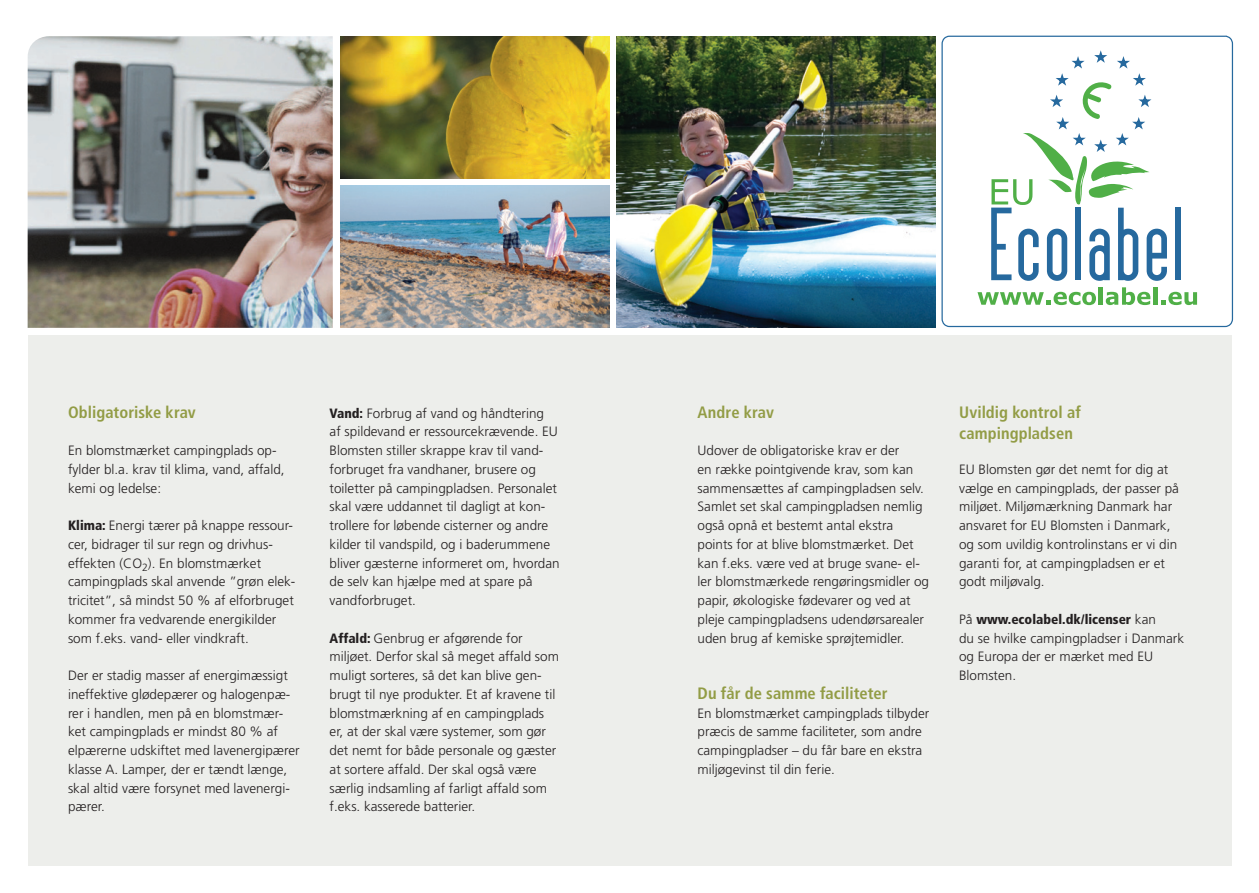
<style>
.page{position:relative;width:1259px;height:893px;background:#fff}
.page>*{position:absolute;margin:0;border:0;box-sizing:border-box;transform-origin:0 0}
.Lille_overskrift{font:700 condensed 16.5px/21px "Frutiger";letter-spacing:.005em;color:#929c45}
.Brød{font:700 condensed 16.5px "Frutiger";letter-spacing:.005em;color:#929c45}
.Brød-2{font:300 13.5px/18.8px "Frutiger";color:#231f20}
.s1{font-weight:900;font-stretch:condensed}
</style>
<div class="page">
<svg style="left:941px;top:36px;width:292px;height:291px"></svg>
<div style="left:28px;top:335px;width:1203px;height:530px;background:#edeeeb"></div>
<img style="left:616px;top:36px;width:320px;height:292px">
<img style="left:340px;top:36px;width:269px;height:142px">
<img style="left:340px;top:186px;width:270px;height:142px">
<img style="left:28px;top:36px;width:305px;height:292px">
<p class="Lille_overskrift" style="left:68px;top:401px;width:129px">Obligatoriske krav</p>
<p class="Brød-2" style="left:68px;top:441px;width:218px">En blomstmærket campingplads op&shy;fylder bl.a. krav til klima, vand, affald, kemi og ledelse:</p>
<p class="Brød-2" style="left:68px;top:516px;width:229px"><span class="s1">Klima:</span> Energi tærer på knappe ressour&shy;cer, bidrager til sur regn og drivhus&shy;effekten (CO<sub>2</sub>). En blomstmærket campingplads skal anvende ”grøn elek&shy;tricitet”, så mindst 50 % af elforbruget kommer fra vedvarende energikilder som f.eks. vand- eller vindkraft.</p>
<p class="Brød-2" style="left:68px;top:666px;width:233px">Der er stadig masser af energimæssigt ineffektive glødepærer og halogenpæ&shy;rer i handlen, men på en blomstmær&shy;ket campingplads er mindst 80 % af elpærerne udskiftet med lavenergipærer klasse A. Lamper, der er tændt længe, skal altid være forsynet med lavenergi&shy;pærer.</p>
<p class="Brød-2" style="left:330px;top:404px;width:232px"><span class="s1">Vand:</span> Forbrug af vand og håndtering<br>af spildevand er ressourcekrævende. EU Blomsten stiller skrappe krav til vand&shy;forbruget fra vandhaner, brusere og toiletter på campingpladsen. Personalet skal være uddannet til dagligt at kon&shy;trollere for løbende cisterner og andre kilder til vandspild, og i baderummene bliver gæsterne informeret om, hvordan de selv kan hjælpe med at spare på vandforbruget.</p>
<p class="Brød-2" style="left:330px;top:629px;width:231px"><span class="s1">Affald:</span> Genbrug er afgørende for miljøet. Derfor skal så meget affald som muligt sorteres, så det kan blive gen&shy;brugt til nye produkter. Et af kravene til blomstmærkning af en campingplads er, at der skal være systemer, som gør det nemt for både personale og gæster at sortere affald. Der skal også være særlig indsamling af farligt affald som f.eks. kasserede batterier.</p>
<p class="Brød" style="left:697px;top:402px;width:78px">Andre krav</p>
<p class="Brød-2" style="left:697px;top:441px;width:233px">Udover de obligatoriske krav er der<br>en række pointgivende krav, som kan sammensættes af campingpladsen selv.<br>Samlet set skal campingpladsen nemlig også opnå et bestemt antal ekstra points for at blive blomstmærket. Det kan f.eks. være ved at bruge svane- el&shy;ler blomstmærkede rengøringsmidler og papir, økologiske fødevarer og ved at pleje campingpladsens udendørsarealer uden brug af kemiske sprøjtemidler.</p>
<p class="Lille_overskrift" style="left:697px;top:683px;width:192px">Du får de samme faciliteter</p>
<p class="Brød-2" style="left:697px;top:704px;width:233px">En blomstmærket campingplads tilbyder præcis de samme faciliteter, som andre campingpladser – du får bare en ekstra miljøgevinst til din ferie.</p>
<p class="Lille_overskrift" style="left:959px;top:401px;width:123px">Uvildig kontrol af campingpladsen</p>
<p class="Brød-2" style="left:959px;top:460px;width:221px">EU Blomsten gør det nemt for dig at vælge en campingplads, der passer på miljøet. Miljømærkning Danmark har ansvaret for EU Blomsten i Danmark, og som uvildig kontrolinstans er vi din garanti for, at campingpladsen er et godt miljøvalg.</p>
<p class="Brød-2" style="left:959px;top:610px;width:227px">På <span class="s1">www.ecolabel.dk/licenser</span> kan<br>du se hvilke campingpladser i Danmark og Europa der er mærket med EU<br>Blomsten.</p>
</div>
